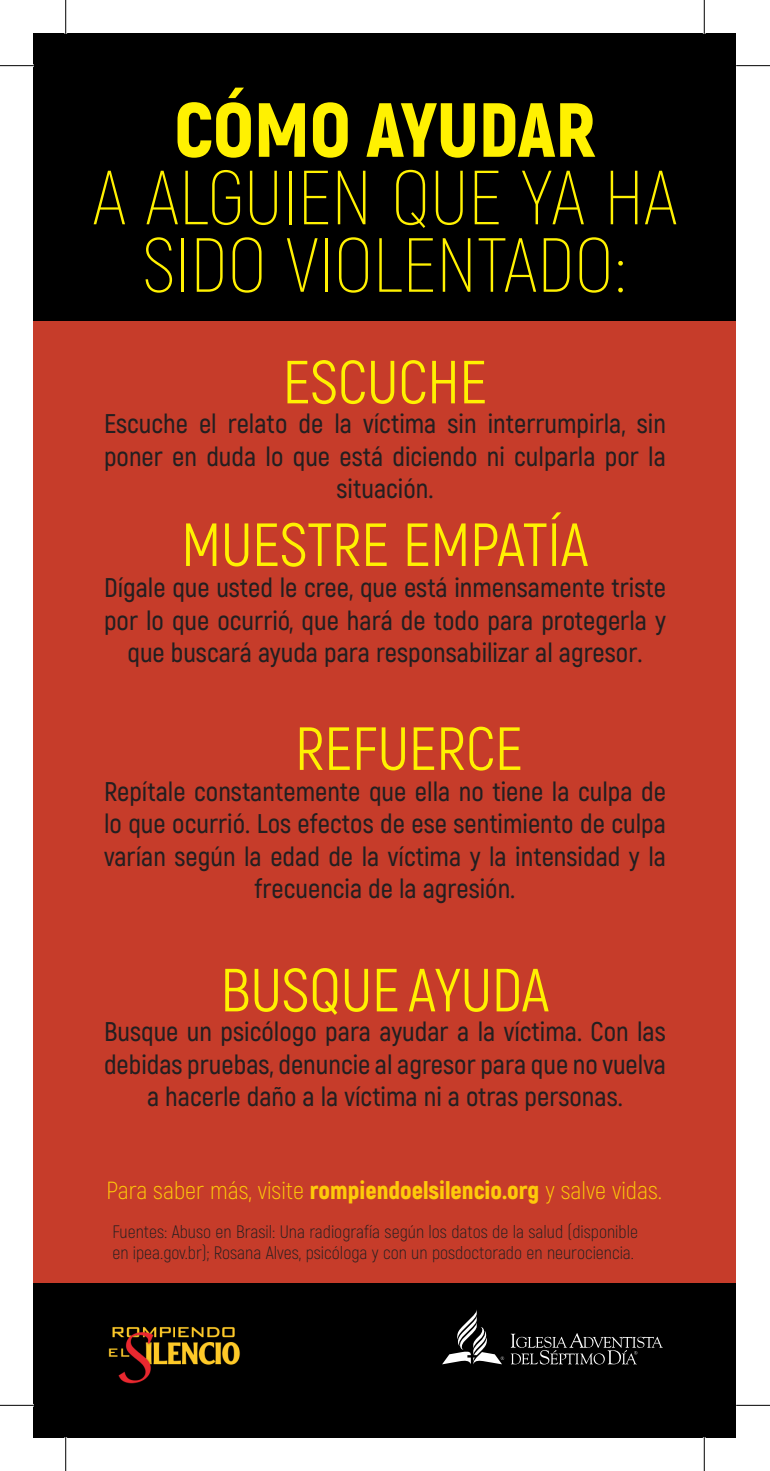
<style>
.page{position:relative;width:770px;height:1471px;background:#fff}
.page>*{position:absolute;margin:0;border:0;box-sizing:border-box;transform-origin:0 0}
.t1{font:200 76.5px/67.5px "Akrobat";color:#fff101;text-align:center}
.t2{font:900 76.5px "Akrobat";color:#fff101}
.t3{font:60.75px "Akrobat";color:#fff101}
.t4{font:600 27px/32.4px "Akrobat";color:#231f20;text-align:center}
.t5{font:300 24.75px "Akrobat";color:#feca0a}
.t6{font:300 18px/21.6px "Akrobat";color:#231f20}
.s1{font-weight:900}
</style>
<div class="page">
<div style="left:34px;top:34px;width:701px;height:1403px;background:#c63c2a"></div>
<div style="left:34px;top:1283px;width:701px;height:154px;background:#000"></div>
<div style="left:34px;top:34px;width:701px;height:287px;background:#000"></div>
<img style="left:108px;top:1327px;width:67px;height:57px">
<img style="left:175px;top:1327px;width:65px;height:38px">
<svg style="left:442px;top:1310px;width:62px;height:54px"></svg>
<svg style="left:510px;top:1333px;width:152px;height:31px"></svg>
<hr style="left:0;top:65px;width:34px;height:1px;background:#000">
<hr style="left:735px;top:65px;width:34px;height:1px;background:#000">
<hr style="left:0;top:1405px;width:34px;height:1px;background:#000">
<hr style="left:735px;top:1405px;width:34px;height:1px;background:#000">
<hr style="left:65px;top:0;width:1px;height:34px;background:#000">
<hr style="left:65px;top:1437px;width:1px;height:34px;background:#000">
<hr style="left:703px;top:0;width:1px;height:34px;background:#000">
<hr style="left:703px;top:1437px;width:1px;height:34px;background:#000">
<h1 class="t2" style="left:174px;top:80px;width:422px">CÓMO AYUDAR</h1>
<h1 class="t1" style="left:92px;top:163px;width:586px">A ALGUIEN QUE YA HA<br>SIDO VIOLENTADO:</h1>
<h2 class="t3" style="left:282px;top:346px;width:206px">ESCUCHE</h2>
<p class="t4" style="left:104px;top:408px;width:563px">Escuche el relato de la víctima sin interrumpirla, sin poner en duda lo que está diciendo ni culparla por la situación.</p>
<h2 class="t3" style="left:181px;top:508px;width:408px">MUESTRE EMPATÍA</h2>
<p class="t4" style="left:104px;top:572px;width:563px">Dígale que usted le cree, que está inmensamente triste por lo que ocurrió, que hará de todo para protegerla y que buscará ayuda para responsabilizar al agresor.</p>
<h2 class="t3" style="left:295px;top:712px;width:229px">REFUERCE</h2>
<p class="t4" style="left:104px;top:775px;width:563px">Repítale constantemente que ella no tiene la culpa de lo que ocurrió. Los efectos de ese sentimiento de culpa varían según la edad de la víctima y la intensidad y la frecuencia de la agresión.</p>
<h2 class="t3" style="left:220px;top:954px;width:330px">BUSQUE AYUDA</h2>
<p class="t4" style="left:104px;top:1015px;width:563px">Busque un psicólogo para ayudar a la víctima. Con las debidas pruebas, denuncie al agresor para que no vuelva a hacerle daño a la víctima ni a otras personas.</p>
<p class="t5" style="left:106px;top:1175px;width:556px">Para saber más, visite <span class="s1">rompiendoelsilencio.org</span> y salve vidas.</p>
<p class="t6" style="left:112px;top:1220px;width:527px">Fuentes: Abuso en Brasil: Una radiografía según los datos de la salud (disponible en ipea.gov.br); Rosana Alves, psicóloga y con un posdoctorado en neurociencia.</p>
</div>
